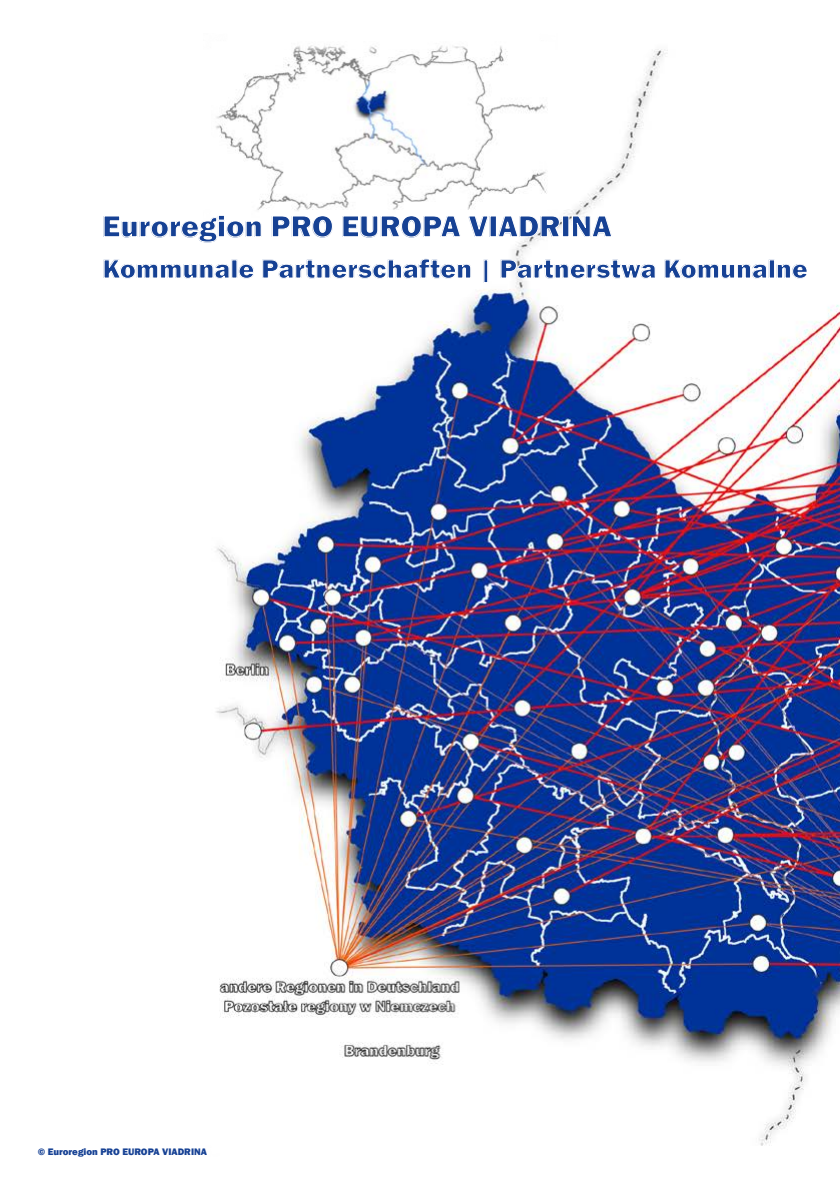
<style>
.page{position:relative;width:840px;height:1191px;background:#fff}
.page>*{position:absolute;margin:0;border:0;box-sizing:border-box;transform-origin:0 0}
.t1{font:800 31px "Franklin Gothic";color:#164194}
.t2{font:800 27.2px "Franklin Gothic";color:#164194}
.t3{font:800 9.8px "Franklin Gothic";color:#164194}
</style>
<div class="page">
<img style="left:216px;top:49px;width:623px;height:1097px">
<img style="left:216px;top:45px;width:341px;height:177px">
<p class="t1" style="left:102px;top:206px;width:511px">Euroregion PRO EUROPA VIADRINA</p>
<p class="t2" style="left:102px;top:251px;width:706px">Kommunale Partnerschaften | Partnerstwa Komunalne</p>
<p class="t3" style="left:38px;top:1145px;width:170px">© Euroregion PRO EUROPA VIADRINA</p>
</div>
